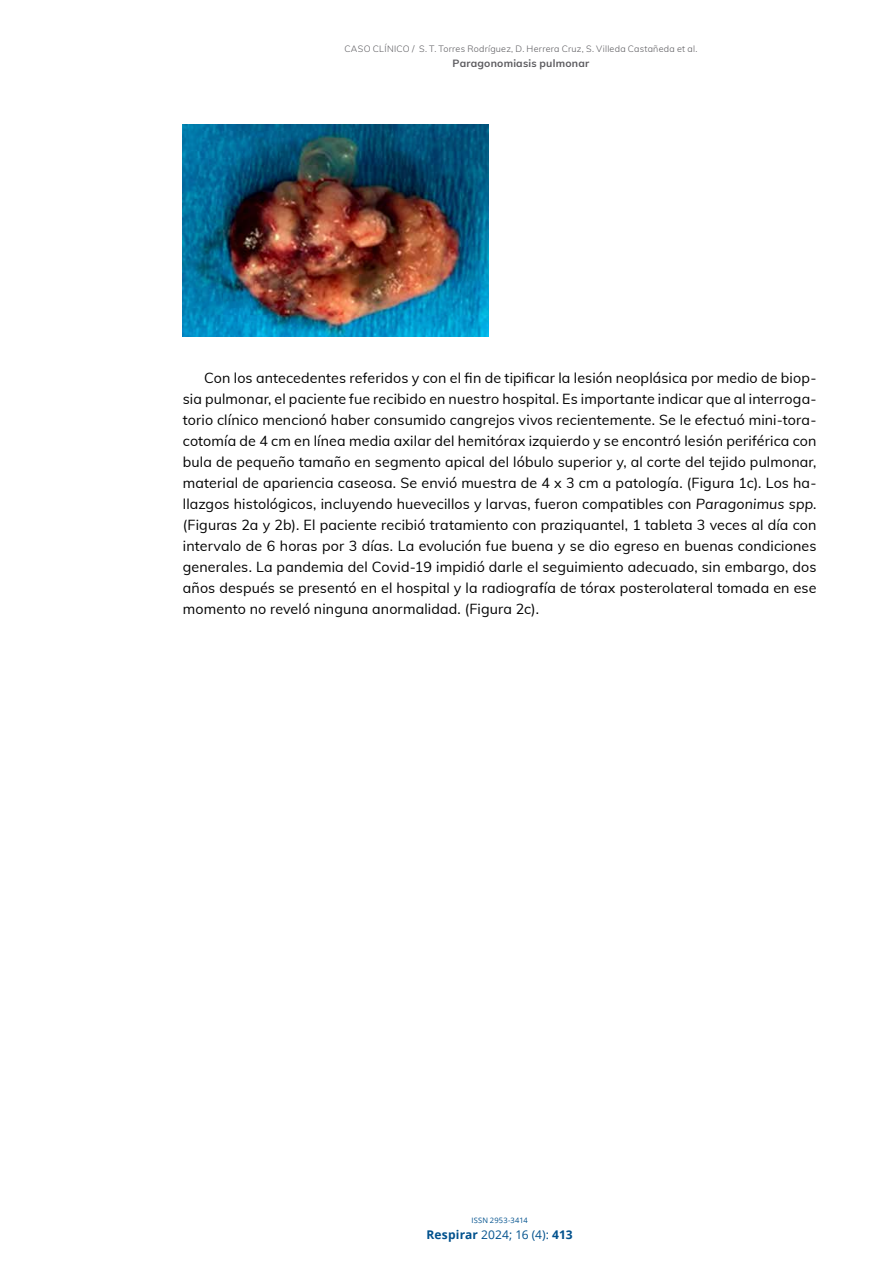
<style>
.page{position:relative;width:893px;height:1263px;background:#fff}
.page>*{position:absolute;margin:0;border:0;box-sizing:border-box;transform-origin:0 0}
.t1{font:14.25px/21px "Muli";letter-spacing:.01em;color:#000;text-align:justify}
.t2{font:700 12px "Open Sans";letter-spacing:.01em;color:#00518d}
.t3{font:700 10.5px "Muli";letter-spacing:.02em;color:#5c5b5f}
.t4{font:300 9px "Muli";letter-spacing:.025em;color:#5c5b5f}
.t5{font:7.5px "Open Sans";letter-spacing:.025em;color:#00518d}
.s1{font-style:italic}
.s2{font-weight:400}
</style>
<div class="page">
<img style="left:183px;top:124px;width:306px;height:212px">
<p class="t4" style="left:344px;top:43px;width:354px">CASO CLÍNICO / S. T. Torres Rodríguez, D. Herrera Cruz, S. Villeda Castañeda et al.</p>
<p class="t3" style="left:453px;top:56px;width:138px">Paragonomiasis pulmonar</p>
<p class="t1" style="left:183px;top:367px;width:635px;text-indent:21px">Con los antecedentes referidos y con el fin de tipificar la lesión neoplásica por medio de biop&shy;sia pulmonar, el paciente fue recibido en nuestro hospital. Es importante indicar que al interroga&shy;torio clínico mencionó haber consumido cangrejos vivos recientemente. Se le efectuó mini-tora&shy;cotomía de 4 cm en línea media axilar del hemitórax izquierdo y se encontró lesión periférica con bula de pequeño tamaño en segmento apical del lóbulo superior y, al corte del tejido pulmonar, material de apariencia caseosa. Se envió muestra de 4 x 3 cm a patología. (Figura 1c). Los ha&shy;llazgos histológicos, incluyendo huevecillos y larvas, fueron compatibles con <span class="s1">Paragonimus spp</span>. (Figuras 2a y 2b). El paciente recibió tratamiento con praziquantel, 1 tableta 3 veces al día con intervalo de 6 horas por 3 días. La evolución fue buena y se dio egreso en buenas condiciones generales. La pandemia del Covid-19 impidió darle el seguimiento adecuado, sin embargo, dos años después se presentó en el hospital y la radiografía de tórax posterolateral tomada en ese momento no reveló ninguna anormalidad. (Figura 2c).</p>
<p class="t5" style="left:471px;top:1215px;width:58px">ISSN 2953-3414</p>
<p class="t2" style="left:427px;top:1226px;width:148px">Respirar <span class="s2">2024; 16 (4):</span> 413</p>
</div>
